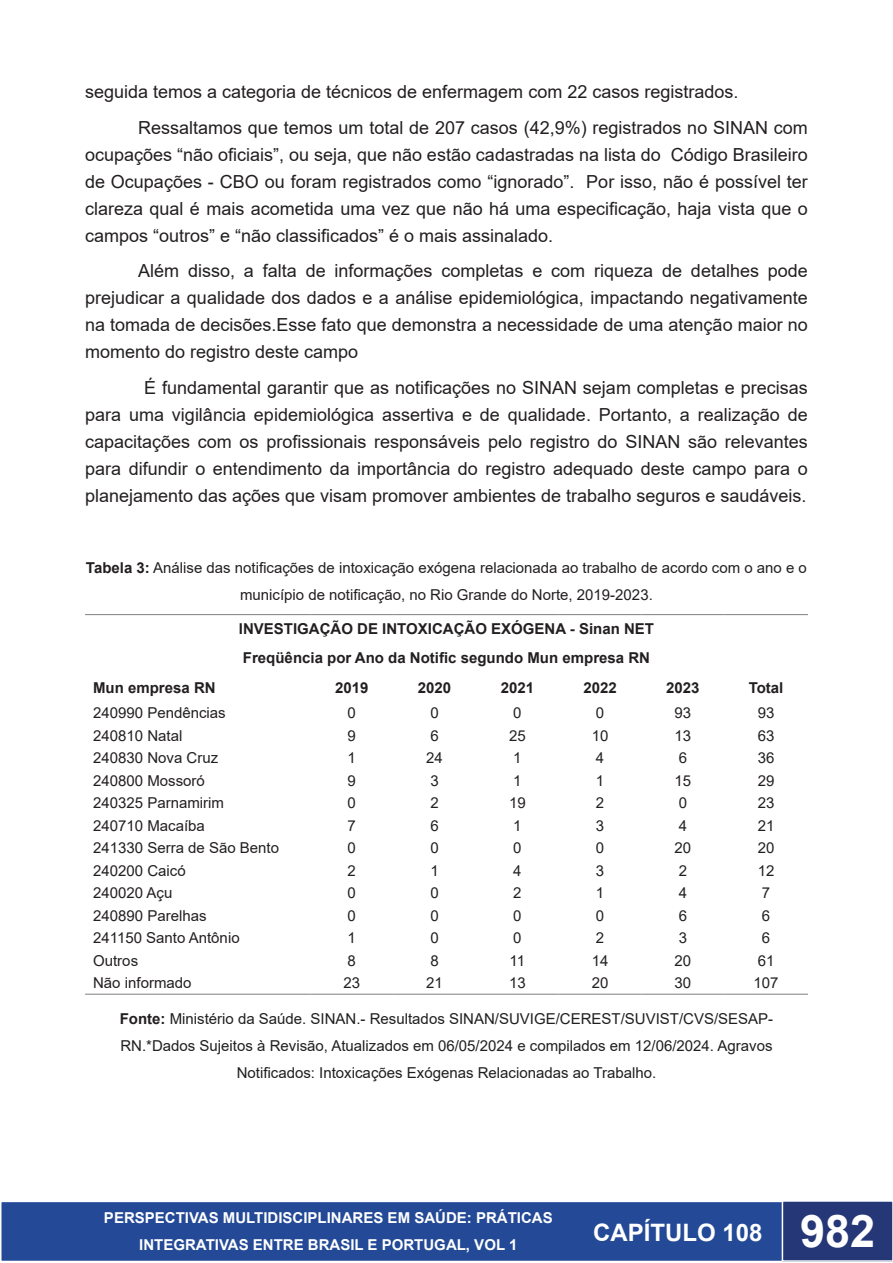
<style>
.page{position:relative;width:893px;height:1263px;background:#fff}
.page>*{position:absolute;margin:0;border:0;box-sizing:border-box;transform-origin:0 0}
.t1{font:700 24px "Arial";color:#fff}
.t2{font:18px/27px "Arial";color:#231f20;text-align:justify}
.t3{font:15px/27px "Arial";color:#231f20;text-align:center}
.t4{font:15px/27px "Arial";color:#1f1f1f;text-align:center}
.t5{font:700 15px "Arial";color:#231f20}
.t6{font:700 15px/27px "Arial";color:#fff;text-align:center}
.s1{font-weight:700}
.s2{font-weight:700;color:#231f20}
.s3{font-size:45px}
</style>
<div class="page">
<div style="left:1px;top:1201px;width:782px;height:60px;background:#234997"></div>
<div style="left:0;top:1201px;width:784px;height:61px;border:2px solid #fff"></div>
<div style="left:782px;top:1201px;width:111px;height:60px;background:#253777"></div>
<div style="left:782px;top:1200px;width:111px;height:62px;border:2px solid #fff"></div>
<hr style="left:85px;top:614px;width:225px;height:1px;background:#7f7f7f">
<hr style="left:310px;top:614px;width:83px;height:1px;background:#7f7f7f">
<hr style="left:393px;top:614px;width:83px;height:1px;background:#7f7f7f">
<hr style="left:476px;top:614px;width:83px;height:1px;background:#7f7f7f">
<hr style="left:559px;top:614px;width:82px;height:1px;background:#7f7f7f">
<hr style="left:641px;top:614px;width:83px;height:1px;background:#7f7f7f">
<hr style="left:724px;top:614px;width:84px;height:1px;background:#7f7f7f">
<hr style="left:85px;top:994px;width:225px;height:1px;background:#7f7f7f">
<hr style="left:310px;top:994px;width:83px;height:1px;background:#7f7f7f">
<hr style="left:393px;top:994px;width:83px;height:1px;background:#7f7f7f">
<hr style="left:476px;top:994px;width:83px;height:1px;background:#7f7f7f">
<hr style="left:559px;top:994px;width:82px;height:1px;background:#7f7f7f">
<hr style="left:641px;top:994px;width:83px;height:1px;background:#7f7f7f">
<hr style="left:724px;top:994px;width:84px;height:1px;background:#7f7f7f">
<p class="t2" style="left:85px;top:78px;width:655px">seguida temos a categoria de técnicos de enfermagem com 22 casos registrados.</p>
<p class="t2" style="left:85px;top:114px;width:724px;text-indent:53px">Ressaltamos que temos um total de 207 casos (42,9%) registrados no SINAN com ocupações “não oficiais”, ou seja, que não estão cadastradas na lista do Código Brasileiro de Ocupações - CBO ou foram registrados como “ignorado”. Por isso, não é possível ter clareza qual é mais acometida uma vez que não há uma especificação, haja vista que o campos “outros” e “não classificados” é o mais assinalado.</p>
<p class="t2" style="left:85px;top:257px;width:724px;text-indent:53px">Além disso, a falta de informações completas e com riqueza de detalhes pode prejudicar a qualidade dos dados e a análise epidemiológica, impactando negativamente na tomada de decisões.Esse fato que demonstra a necessidade de uma atenção maior no momento do registro deste campo</p>
<p class="t2" style="left:85px;top:374px;width:724px;text-indent:59px">É fundamental garantir que as notificações no SINAN sejam completas e precisas para uma vigilância epidemiológica assertiva e de qualidade. Portanto, a realização de capacitações com os profissionais responsáveis pelo registro do SINAN são relevantes para difundir o entendimento da importância do registro adequado deste campo para o planejamento das ações que visam promover ambientes de trabalho seguros e saudáveis.</p>
<p class="t3" style="left:86px;top:554px;width:722px"><span class="s1">Tabela 3:</span> Análise das notificações de intoxicação exógena relacionada ao trabalho de acordo com o ano e o município de notificação, no Rio Grande do Norte, 2019-2023.</p>
<p class="t5" style="left:239px;top:618px;width:417px">INVESTIGAÇÃO DE INTOXICAÇÃO EXÓGENA - Sinan NET</p>
<p class="t5" style="left:243px;top:647px;width:409px">Freqüência por Ano da Notific segundo Mun empresa RN</p>
<p class="t5" style="left:93px;top:677px;width:124px">Mun empresa RN</p>
<p class="t5" style="left:335px;top:677px;width:35px">2019</p>
<p class="t5" style="left:418px;top:677px;width:35px">2020</p>
<p class="t5" style="left:501px;top:677px;width:35px">2021</p>
<p class="t5" style="left:583px;top:677px;width:35px">2022</p>
<p class="t5" style="left:666px;top:677px;width:35px">2023</p>
<p class="t5" style="left:749px;top:677px;width:36px">Total</p>
<p class="t3" style="left:93px;top:699px;width:134px">240990 Pendências</p>
<p class="t3" style="left:348px;top:699px;width:10px">0</p>
<p class="t3" style="left:430px;top:699px;width:10px">0</p>
<p class="t3" style="left:513px;top:699px;width:10px">0</p>
<p class="t3" style="left:596px;top:699px;width:10px">0</p>
<p class="t3" style="left:675px;top:699px;width:18px">93</p>
<p class="t3" style="left:758px;top:699px;width:18px">93</p>
<p class="t3" style="left:93px;top:722px;width:91px">240810 Natal</p>
<p class="t3" style="left:348px;top:722px;width:10px">9</p>
<p class="t3" style="left:430px;top:722px;width:10px">6</p>
<p class="t3" style="left:509px;top:722px;width:18px">25</p>
<p class="t3" style="left:592px;top:722px;width:18px">10</p>
<p class="t3" style="left:675px;top:722px;width:18px">13</p>
<p class="t3" style="left:758px;top:722px;width:18px">63</p>
<p class="t3" style="left:93px;top:744px;width:127px">240830 Nova Cruz</p>
<p class="t3" style="left:348px;top:744px;width:10px">1</p>
<p class="t3" style="left:426px;top:744px;width:18px">24</p>
<p class="t3" style="left:513px;top:744px;width:10px">1</p>
<p class="t3" style="left:596px;top:744px;width:10px">4</p>
<p class="t3" style="left:679px;top:744px;width:10px">6</p>
<p class="t3" style="left:758px;top:744px;width:18px">36</p>
<p class="t3" style="left:93px;top:767px;width:113px">240800 Mossoró</p>
<p class="t3" style="left:348px;top:767px;width:10px">9</p>
<p class="t3" style="left:430px;top:767px;width:10px">3</p>
<p class="t3" style="left:513px;top:767px;width:10px">1</p>
<p class="t3" style="left:596px;top:767px;width:10px">1</p>
<p class="t3" style="left:675px;top:767px;width:18px">15</p>
<p class="t3" style="left:758px;top:767px;width:18px">29</p>
<p class="t3" style="left:93px;top:789px;width:132px">240325 Parnamirim</p>
<p class="t3" style="left:348px;top:789px;width:10px">0</p>
<p class="t3" style="left:430px;top:789px;width:10px">2</p>
<p class="t3" style="left:509px;top:789px;width:18px">19</p>
<p class="t3" style="left:596px;top:789px;width:10px">2</p>
<p class="t3" style="left:679px;top:789px;width:10px">0</p>
<p class="t3" style="left:758px;top:789px;width:18px">23</p>
<p class="t3" style="left:93px;top:812px;width:113px">240710 Macaíba</p>
<p class="t3" style="left:348px;top:812px;width:10px">7</p>
<p class="t3" style="left:430px;top:812px;width:10px">6</p>
<p class="t3" style="left:513px;top:812px;width:10px">1</p>
<p class="t3" style="left:596px;top:812px;width:10px">3</p>
<p class="t3" style="left:679px;top:812px;width:10px">4</p>
<p class="t3" style="left:758px;top:812px;width:18px">21</p>
<p class="t3" style="left:93px;top:834px;width:187px">241330 Serra de São Bento</p>
<p class="t3" style="left:348px;top:834px;width:10px">0</p>
<p class="t3" style="left:430px;top:834px;width:10px">0</p>
<p class="t3" style="left:513px;top:834px;width:10px">0</p>
<p class="t3" style="left:596px;top:834px;width:10px">0</p>
<p class="t3" style="left:675px;top:834px;width:18px">20</p>
<p class="t3" style="left:758px;top:834px;width:18px">20</p>
<p class="t3" style="left:93px;top:857px;width:94px">240200 Caicó</p>
<p class="t3" style="left:348px;top:857px;width:10px">2</p>
<p class="t3" style="left:430px;top:857px;width:10px">1</p>
<p class="t3" style="left:513px;top:857px;width:10px">4</p>
<p class="t3" style="left:596px;top:857px;width:10px">3</p>
<p class="t3" style="left:679px;top:857px;width:10px">2</p>
<p class="t3" style="left:758px;top:857px;width:18px">12</p>
<p class="t3" style="left:93px;top:879px;width:81px">240020 Açu</p>
<p class="t3" style="left:348px;top:879px;width:10px">0</p>
<p class="t3" style="left:430px;top:879px;width:10px">0</p>
<p class="t3" style="left:513px;top:879px;width:10px">2</p>
<p class="t3" style="left:596px;top:879px;width:10px">1</p>
<p class="t3" style="left:679px;top:879px;width:10px">4</p>
<p class="t3" style="left:762px;top:879px;width:10px">7</p>
<p class="t3" style="left:93px;top:902px;width:115px">240890 Parelhas</p>
<p class="t3" style="left:348px;top:902px;width:10px">0</p>
<p class="t3" style="left:430px;top:902px;width:10px">0</p>
<p class="t3" style="left:513px;top:902px;width:10px">0</p>
<p class="t3" style="left:596px;top:902px;width:10px">0</p>
<p class="t3" style="left:679px;top:902px;width:10px">6</p>
<p class="t3" style="left:762px;top:902px;width:10px">6</p>
<p class="t3" style="left:93px;top:924px;width:148px">241150 Santo Antônio</p>
<p class="t3" style="left:348px;top:924px;width:10px">1</p>
<p class="t3" style="left:430px;top:924px;width:10px">0</p>
<p class="t3" style="left:513px;top:924px;width:10px">0</p>
<p class="t3" style="left:596px;top:924px;width:10px">2</p>
<p class="t3" style="left:679px;top:924px;width:10px">3</p>
<p class="t3" style="left:762px;top:924px;width:10px">6</p>
<p class="t3" style="left:93px;top:947px;width:47px">Outros</p>
<p class="t3" style="left:348px;top:947px;width:10px">8</p>
<p class="t3" style="left:430px;top:947px;width:10px">8</p>
<p class="t3" style="left:510px;top:947px;width:17px">11</p>
<p class="t3" style="left:592px;top:947px;width:18px">14</p>
<p class="t3" style="left:675px;top:947px;width:18px">20</p>
<p class="t3" style="left:758px;top:947px;width:18px">61</p>
<p class="t3" style="left:93px;top:969px;width:100px">Não informado</p>
<p class="t3" style="left:343px;top:969px;width:18px">23</p>
<p class="t3" style="left:426px;top:969px;width:18px">21</p>
<p class="t3" style="left:509px;top:969px;width:18px">13</p>
<p class="t3" style="left:592px;top:969px;width:18px">20</p>
<p class="t3" style="left:675px;top:969px;width:18px">30</p>
<p class="t3" style="left:754px;top:969px;width:27px">107</p>
<p class="t4" style="left:120px;top:1005px;width:655px"><span class="s2">Fonte:</span> Ministério da Saúde. SINAN.- Resultados SINAN/SUVIGE/CEREST/SUVIST/CVS/SESAP-<br>RN.*Dados Sujeitos à Revisão, Atualizados em 06/05/2024 e compilados em 12/06/2024. Agravos<br>Notificados: Intoxicações Exógenas Relacionadas ao Trabalho.</p>
<p class="t6" style="left:104px;top:1205px;width:450px">PERSPECTIVAS MULTIDISCIPLINARES EM SAÚDE: PRÁTICAS<br>INTEGRATIVAS ENTRE BRASIL E PORTUGAL, VOL 1</p>
<h1 class="t1" style="left:593px;top:1216px;width:284px">CAPÍTULO 108 <span class="s3">982</span></h1>
</div>
